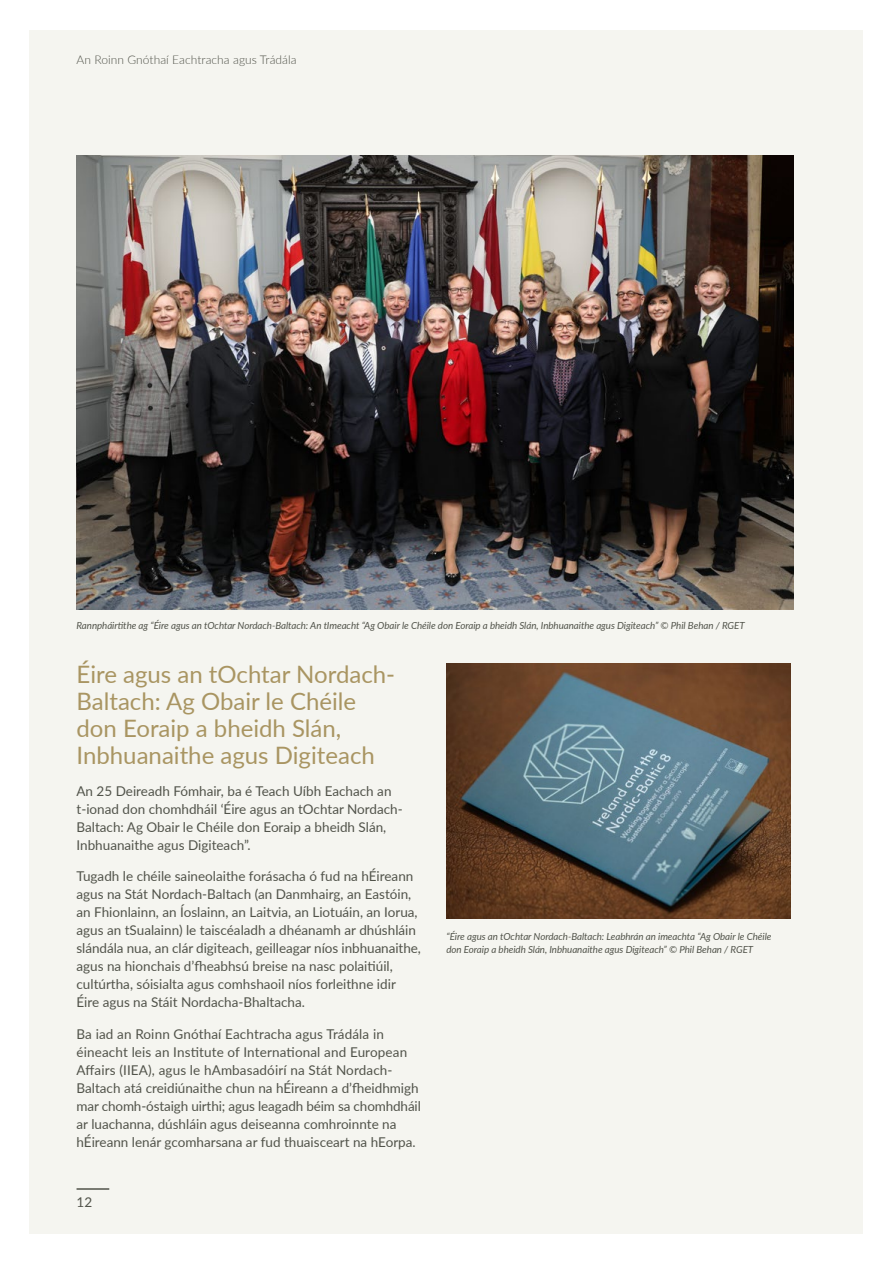
<style>
.page{position:relative;width:893px;height:1263px;background:#fff}
.page>*{position:absolute;margin:0;border:0;box-sizing:border-box;transform-origin:0 0}
.t1{font:24px/27px "Lato";color:#a99562}
.t2{font:13.5px/18px "Lato";color:#51534a}
.t3{font:300 12px "Lato";letter-spacing:.005em;color:#51534a}
.t4{font:italic 9.75px/13.5px "Lato";letter-spacing:-.005em;color:#51534a}
</style>
<div class="page">
<div style="left:30px;top:30px;width:833px;height:1203px;background:#f5f5f0"></div>
<hr style="left:77px;top:1188px;width:32px;height:2px;background:#51534a">
<img style="left:77px;top:155px;width:716px;height:454px">
<img style="left:446px;top:663px;width:345px;height:255px">
<p class="t3" style="left:77px;top:51px;width:222px">An Roinn Gnóthaí Eachtracha agus Trádála</p>
<p class="t4" style="left:77px;top:619px;width:670px">Rannpháirtithe ag “Éire agus an tOchtar Nordach-Baltach: An tImeacht “Ag Obair le Chéile don Eoraip a bheidh Slán, Inbhuanaithe agus Digiteach” © Phil Behan / RGET</p>
<h1 class="t1" style="left:77px;top:660px;width:320px">Éire agus an tOchtar Nordach-<br>Baltach: Ag Obair le Chéile don Eoraip a bheidh Slán,<br>Inbhuanaithe agus Digiteach</h1>
<p class="t2" style="left:77px;top:781px;width:328px">An 25 Deireadh Fómhair, ba é Teach Uíbh Eachach an t-ionad don chomhdháil ‘Éire agus an tOchtar Nordach-Baltach: Ag Obair le Chéile don Eoraip a bheidh Slán, Inbhuanaithe agus Digiteach”.</p>
<p class="t2" style="left:77px;top:867px;width:346px">Tugadh le chéile saineolaithe forásacha ó fud na hÉireann agus na Stát Nordach-Baltach (an Danmhairg, an Eastóin, an Fhionlainn, an Íoslainn, an Laitvia, an Liotuáin, an Iorua, agus an tSualainn) le taiscéaladh a dhéanamh ar dhúshláin slándála nua, an clár digiteach, geilleagar níos inbhuanaithe, agus na hionchais d’fheabhsú breise na nasc polaitiúil, cultúrtha, sóisialta agus comhshaoil níos forleithne idir Éire agus na Stáit Nordacha-Bhaltacha.</p>
<p class="t2" style="left:77px;top:1024px;width:346px">Ba iad an Roinn Gnóthaí Eachtracha agus Trádála in éineacht leis an Institute of International and European Affairs (IIEA), agus le hAmbasadóirí na Stát Nordach-Baltach atá creidiúnaithe chun na hÉireann a d’fheidhmigh mar chomh-óstaigh uirthi; agus leagadh béim sa chomhdháil ar luachanna, dúshláin agus deiseanna comhroinnte na hÉireann lenár gcomharsana ar fud thuaisceart na hEorpa.</p>
<p class="t2" style="left:77px;top:1193px;width:17px">12</p>
<p class="t4" style="left:446px;top:929px;width:326px">“Éire agus an tOchtar Nordach-Baltach: Leabhrán an imeachta “Ag Obair le Chéile don Eoraip a bheidh Slán, Inbhuanaithe agus Digiteach” © Phil Behan / RGET</p>
</div>
